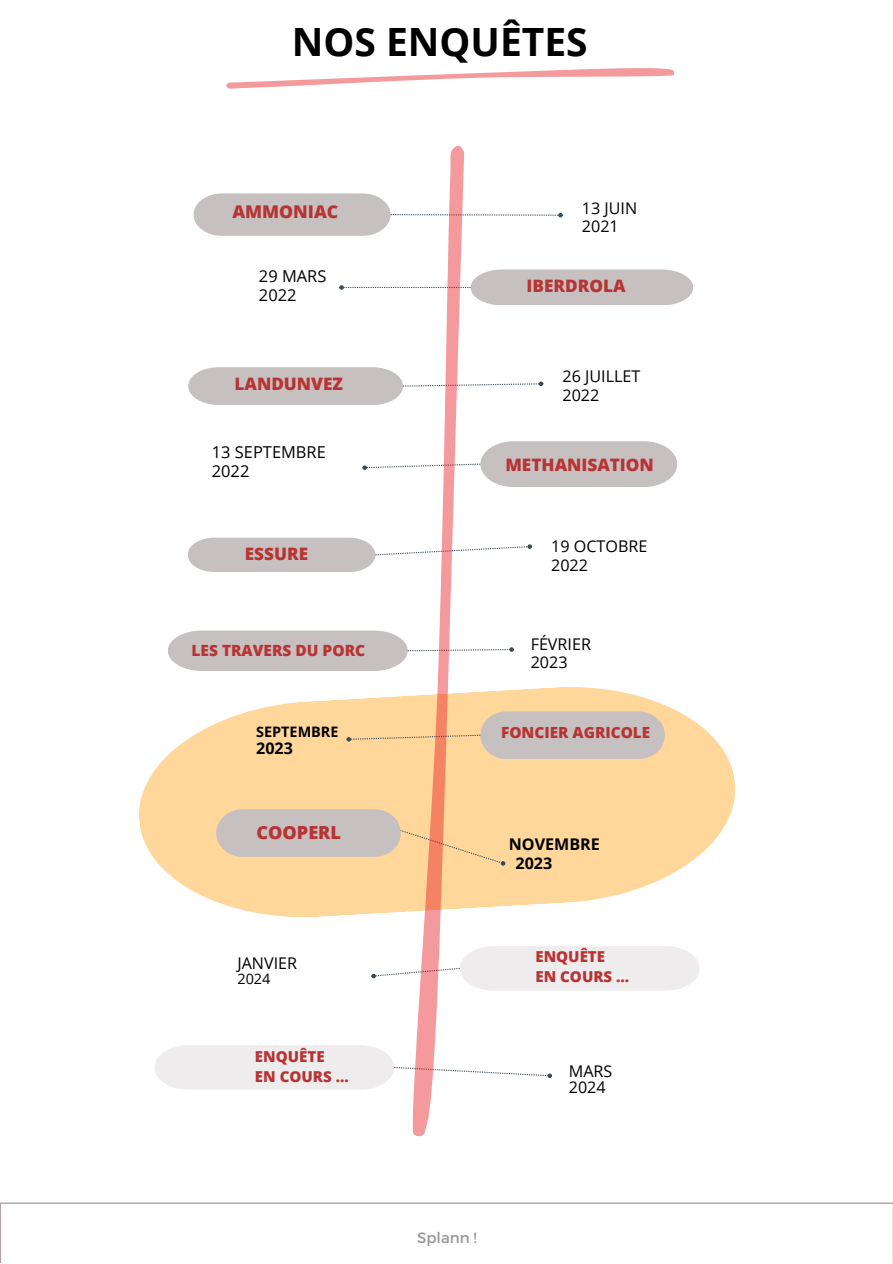
<style>
.page{position:relative;width:893px;height:1264px;background:#fff}
.page>*{position:absolute;margin:0;border:0;box-sizing:border-box;transform-origin:0 0}
.t1{font:700 39px "Open Sans";color:#000}
.t2{font:800 18px "Open Sans";color:#b83333}
.t3{font:800 17.55px "Open Sans";color:#b83333}
.t4{font:800 17.1px "Open Sans";color:#b83333}
.t5{font:16.35px "Open Sans";color:#000}
.t6{font:16.05px "Open Sans";color:#000}
.t7{font:700 16.05px "Open Sans";color:#000}
.t8{font:800 15.45px "Open Sans";color:#b83333}
.t9{font:800 15.3px "Open Sans";color:#b83333}
.t10{font:800 15.15px "Open Sans";color:#b83333}
.t11{font:15px "Montserrat";color:#9b9696}
.t12{font:700 14.4px "Open Sans";color:#000}
.t13{font:14.4px "Open Sans";color:#000}
</style>
<div class="page">
<hr style="left:0;top:1203px;width:1px;height:59px;background:#ada4a4">
<hr style="left:892px;top:1203px;width:1px;height:59px;background:#ada4a4">
<hr style="left:0;top:1202px;width:892px;height:1px;background:#ada4a4">
<hr style="left:0;top:1263px;width:892px;height:1px;background:#ada4a4">
<svg style="left:226px;top:68px;width:448px;height:21px"></svg>
<svg style="left:193px;top:193px;width:369px;height:43px"></svg>
<svg style="left:188px;top:367px;width:355px;height:38px"></svg>
<svg style="left:362px;top:441px;width:315px;height:46px"></svg>
<svg style="left:188px;top:537px;width:344px;height:35px"></svg>
<svg style="left:339px;top:269px;width:354px;height:36px"></svg>
<svg style="left:168px;top:630px;width:346px;height:41px"></svg>
<svg style="left:139px;top:687px;width:596px;height:230px;fill:#ffd79b"></svg>
<svg style="left:346px;top:711px;width:319px;height:48px"></svg>
<svg style="left:371px;top:946px;width:328px;height:44px"></svg>
<svg style="left:154px;top:1045px;width:398px;height:44px"></svg>
<svg style="left:410px;top:145px;width:54px;height:991px"></svg>
<svg style="left:216px;top:809px;width:289px;height:56px"></svg>
<p class="t1" style="left:292px;top:14px;width:297px">NOS ENQUÊTES</p>
<p class="t3" style="left:232px;top:200px;width:107px">AMMONIAC</p>
<p class="t5" style="left:259px;top:264px;width:69px">29 MARS</p>
<p class="t5" style="left:259px;top:283px;width:39px">2022</p>
<p class="t4" style="left:234px;top:372px;width:110px">LANDUNVEZ</p>
<p class="t5" style="left:212px;top:440px;width:115px">13 SEPTEMBRE</p>
<p class="t5" style="left:212px;top:459px;width:39px">2022</p>
<p class="t4" style="left:245px;top:541px;width:65px">ESSURE</p>
<p class="t8" style="left:191px;top:639px;width:175px">LES TRAVERS DU PORC</p>
<p class="t6" style="left:582px;top:196px;width:57px">13 JUIN</p>
<p class="t6" style="left:582px;top:215px;width:38px">2021</p>
<p class="t4" style="left:526px;top:274px;width:100px">IBERDROLA</p>
<p class="t6" style="left:562px;top:365px;width:79px">26 JUILLET</p>
<p class="t6" style="left:562px;top:384px;width:38px">2022</p>
<p class="t4" style="left:505px;top:452px;width:150px">METHANISATION</p>
<p class="t6" style="left:551px;top:534px;width:98px">19 OCTOBRE</p>
<p class="t6" style="left:551px;top:553px;width:38px">2022</p>
<p class="t6" style="left:530px;top:633px;width:62px">FÉVRIER</p>
<p class="t6" style="left:530px;top:650px;width:38px">2023</p>
<p class="t12" style="left:256px;top:721px;width:84px">SEPTEMBRE</p>
<p class="t9" style="left:501px;top:722px;width:151px">FONCIER AGRICOLE</p>
<p class="t7" style="left:256px;top:736px;width:38px">2023</p>
<p class="t2" style="left:256px;top:819px;width:86px">COOPERL</p>
<p class="t6" style="left:237px;top:951px;width:61px">JANVIER</p>
<p class="t13" style="left:237px;top:968px;width:34px">2024</p>
<p class="t10" style="left:255px;top:1045px;width:71px">ENQUÊTE</p>
<p class="t10" style="left:255px;top:1065px;width:95px">EN COURS ...</p>
<p class="t7" style="left:509px;top:832px;width:93px">NOVEMBRE</p>
<p class="t7" style="left:515px;top:851px;width:38px">2023</p>
<p class="t10" style="left:535px;top:945px;width:71px">ENQUÊTE</p>
<p class="t10" style="left:535px;top:965px;width:95px">EN COURS ...</p>
<p class="t6" style="left:569px;top:1059px;width:45px">MARS</p>
<p class="t6" style="left:569px;top:1076px;width:38px">2024</p>
<p class="t11" style="left:417px;top:1227px;width:61px">Splann !</p>
</div>
